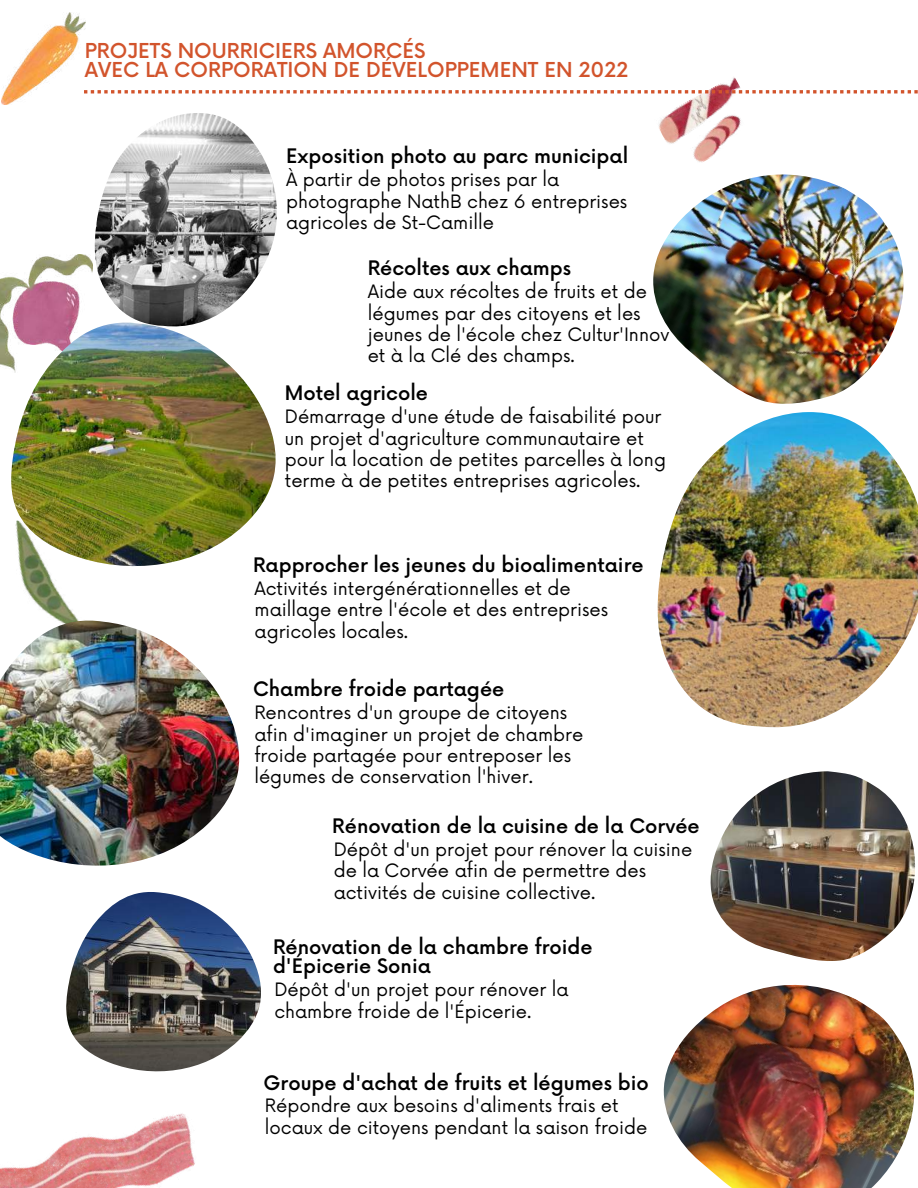
<style>
.page{position:relative;width:918px;height:1188px;background:#fff}
.page>*{position:absolute;margin:0;border:0;box-sizing:border-box;transform-origin:0 0}
.t1{font:500 20.1px/19.2px "Now";color:#d2542c}
.t2{font:500 19.5px/19.2px "Now";color:#000}
.t3{font:18px/21.3px "Now";color:#000}
</style>
<div class="page">
<img style="left:654px;top:77px;width:109px;height:85px">
<img style="left:0;top:255px;width:88px;height:112px">
<img style="left:88px;top:113px;width:189px;height:204px">
<img style="left:653px;top:162px;width:251px;height:242px">
<img style="left:663px;top:984px;width:252px;height:204px">
<img style="left:10px;top:317px;width:266px;height:250px">
<img style="left:0;top:1113px;width:195px;height:75px">
<img style="left:10px;top:520px;width:97px;height:101px">
<img style="left:0;top:621px;width:240px;height:245px">
<img style="left:2px;top:13px;width:83px;height:92px">
<svg style="left:84px;top:90px;width:834px;height:3px"></svg>
<img style="left:657px;top:412px;width:261px;height:315px">
<img style="left:710px;top:771px;width:205px;height:190px">
<img style="left:66px;top:892px;width:195px;height:180px">
<p class="t1" style="left:85px;top:42px;width:545px">PROJETS NOURRICIERS AMORCÉS<br>AVEC LA CORPORATION DE DÉVELOPPEMENT EN 2022</p>
<p class="t2" style="left:286px;top:148px;width:344px">Exposition photo au parc municipal</p>
<p class="t3" style="left:286px;top:170px;width:343px">À partir de photos prises par la photographe NathB chez 6 entreprises agricoles de St-Camille</p>
<p class="t2" style="left:368px;top:260px;width:205px">Récoltes aux champs</p>
<p class="t3" style="left:368px;top:282px;width:303px">Aide aux récoltes de fruits et de légumes par des citoyens et les jeunes de l'école chez Cultur'Innov et à la Clé des champs.</p>
<p class="t2" style="left:285px;top:384px;width:145px">Motel agricole</p>
<p class="t3" style="left:285px;top:407px;width:383px">Démarrage d'une étude de faisabilité pour un projet d'agriculture communautaire et pour la location de petites parcelles à long terme à de petites entreprises agricoles.</p>
<p class="t2" style="left:253px;top:557px;width:392px">Rapprocher les jeunes du bioalimentaire</p>
<p class="t3" style="left:255px;top:579px;width:355px">Activités intergénérationnelles et de maillage entre l'école et des entreprises agricoles locales.</p>
<p class="t2" style="left:253px;top:681px;width:253px">Chambre froide partagée</p>
<p class="t3" style="left:254px;top:703px;width:330px">Rencontres d'un groupe de citoyens afin d'imaginer un projet de chambre froide partagée pour entreposer les légumes de conservation l'hiver.</p>
<p class="t2" style="left:332px;top:818px;width:369px">Rénovation de la cuisine de la Corvée</p>
<p class="t3" style="left:334px;top:840px;width:360px">Dépôt d'un projet pour rénover la cuisine de la Corvée afin de permettre des activités de cuisine collective.</p>
<p class="t2" style="left:273px;top:938px;width:321px">Rénovation de la chambre froide d'Épicerie Sonia</p>
<p class="t3" style="left:274px;top:980px;width:296px">Dépôt d'un projet pour rénover la chambre froide de l'Épicerie.</p>
<p class="t2" style="left:263px;top:1074px;width:387px">Groupe d'achat de fruits et légumes bio</p>
<p class="t3" style="left:265px;top:1096px;width:384px">Répondre aux besoins d'aliments frais et locaux de citoyens pendant la saison froide</p>
</div>
